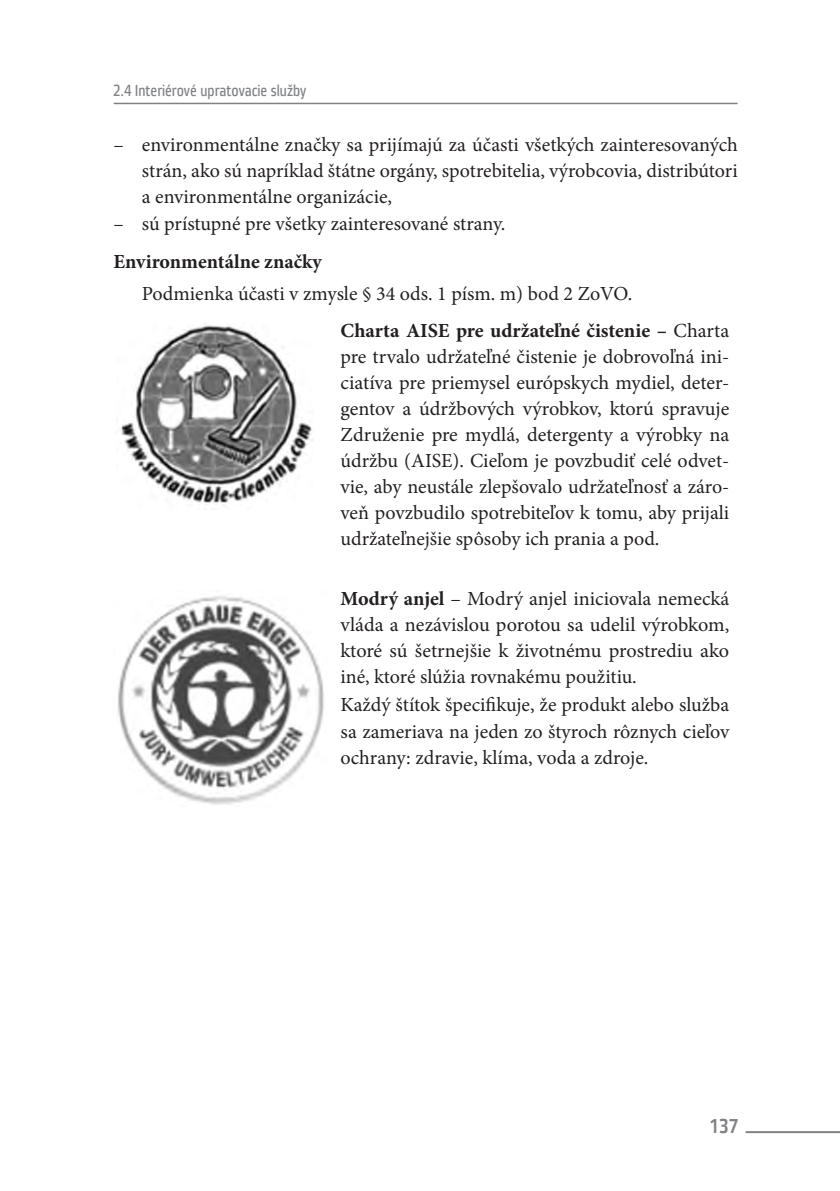
<style>
.page{position:relative;width:840px;height:1191px;background:#fff}
.page>*{position:absolute;margin:0;border:0;box-sizing:border-box;transform-origin:0 0}
.zakladny_text{font:20px/26px "Minion Pro";color:#231f20;text-align:justify}
.podnadpis{font:700 20px "Minion Pro";color:#231f20}
.t1{font:20px "Vida 23 Pro";color:#808285}
.t2{font:16px "Vida 22 Pro";color:#808285}
.s1{font-weight:700}
</style>
<div class="page">
<hr style="left:746px;top:1131px;width:93px;height:2px;background:#808285">
<hr style="left:114px;top:103px;width:622px;height:1px;background:#808285">
<img style="left:120px;top:325px;width:193px;height:182px">
<img style="left:117px;top:596px;width:207px;height:209px">
<p class="t2" style="left:113px;top:79px;width:195px">2.4 Interiérové upratovacie služby</p>
<p class="zakladny_text" style="left:142px;top:131px;width:597px;text-indent:-28px">– environmentálne značky sa prijímajú za účasti všetkých zainteresovaných strán, ako sú napríklad štátne orgány, spotrebitelia, výrobcovia, distribútori a environmentálne organizácie,</p>
<p class="zakladny_text" style="left:113px;top:210px;width:393px">– sú prístupné pre všetky zainteresované strany.</p>
<p class="podnadpis" style="left:113px;top:248px;width:210px">Environmentálne značky</p>
<p class="zakladny_text" style="left:142px;top:281px;width:491px">Podmienka účasti v zmysle § 34 ods. 1 písm. m) bod 2 ZoVO.</p>
<p class="zakladny_text" style="left:340px;top:317px;width:390px"><span class="s1">Charta AISE pre udržateľné čistenie –</span> Charta pre trvalo udržateľné čistenie je dobrovoľná ini&shy;ciatíva pre priemysel európskych mydiel, deter&shy;gentov a údržbových výrobkov, ktorú spravuje Združenie pre mydlá, detergenty a výrobky na údržbu (AISE). Cieľom je povzbudiť celé odvet&shy;vie, aby neustále zlepšovalo udržateľnosť a záro&shy;veň povzbudilo spotrebiteľov k tomu, aby prijali udržateľnejšie spôsoby ich prania a pod.</p>
<p class="zakladny_text" style="left:340px;top:585px;width:390px"><span class="s1">Modrý anjel</span> – Modrý anjel iniciovala nemecká vláda a nezávislou porotou sa udelil výrobkom, ktoré sú šetrnejšie k životnému prostrediu ako iné, ktoré slúžia rovnakému použitiu.</p>
<p class="zakladny_text" style="left:340px;top:692px;width:390px">Každý štítok špecifikuje, že produkt alebo služba sa zameriava na jeden zo štyroch rôznych cieľov ochrany: zdravie, klíma, voda a zdroje.</p>
<p class="t1" style="left:709px;top:1111px;width:30px">137</p>
</div>
